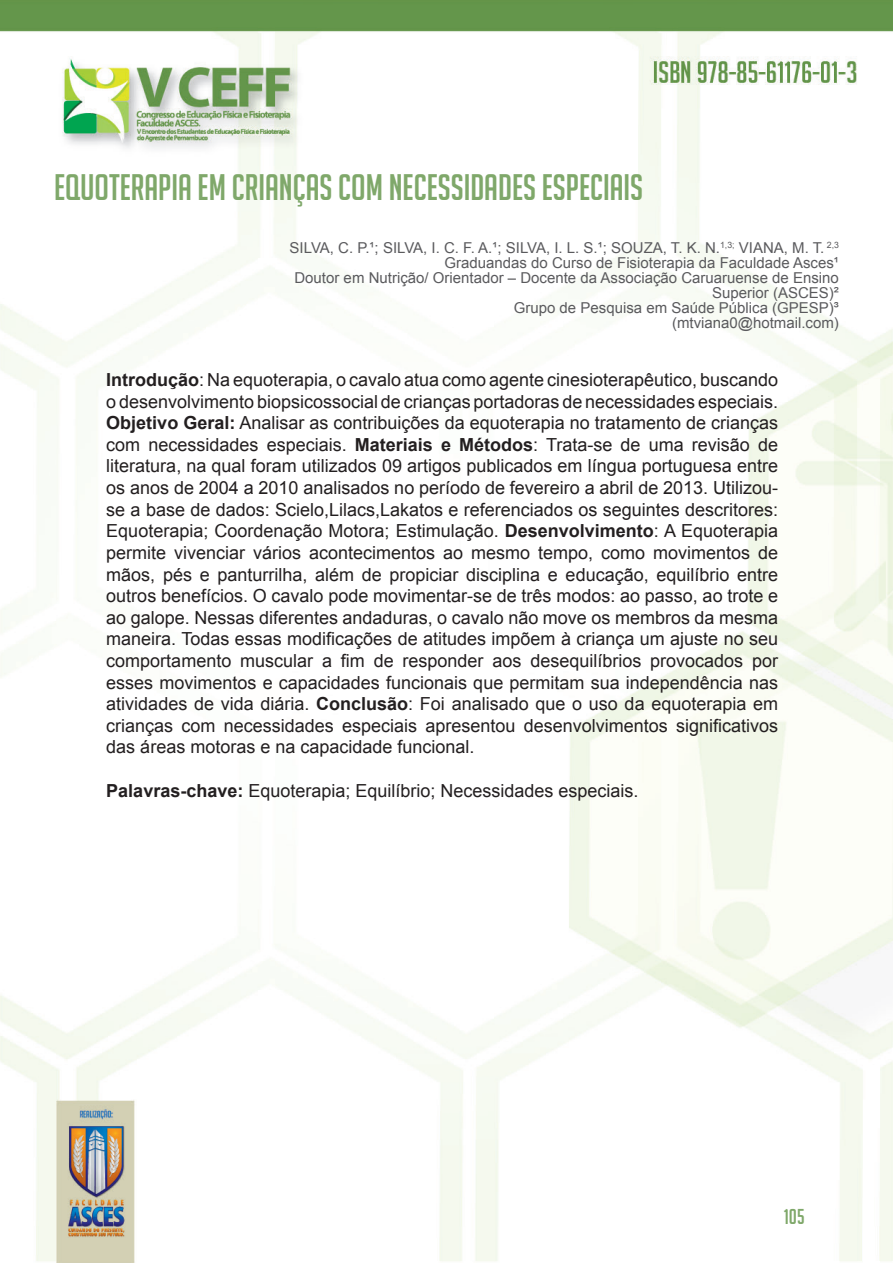
<style>
.page{position:relative;width:893px;height:1263px;background:#fff}
.page>*{position:absolute;margin:0;border:0;box-sizing:border-box;transform-origin:0 0}
.t1{font:36px "Big Noodle Titling";color:#7fa86a}
.t2{font:21px "Big Noodle Titling";color:#7fa86a}
.t3{font:18px/21.6px "Arial";color:#231f20;text-align:justify}
.t4{font:15px "Arial";color:#5a5a5d}
.s1{font-weight:700}
</style>
<div class="page">
<img style="left:0;top:0;width:893px;height:1263px">
<p class="t1" style="left:54px;top:168px;width:591px">EQUOTERAPIA EM CRIANÇAS COM NECESSIDADES ESPECIAIS</p>
<p class="t4" style="left:290px;top:238px;width:551px">SILVA, C. P.¹; SILVA, I. C. F. A.¹; SILVA, I. L. S.¹; SOUZA, T. K. N.<sup>1,3;</sup> VIANA, M. T. <sup>2,3</sup></p>
<p class="t4" style="left:445px;top:253px;width:396px">Graduandas do Curso de Fisioterapia da Faculdade Asces¹</p>
<p class="t4" style="left:294px;top:268px;width:546px">Doutor em Nutrição/ Orientador – Docente da Associação Caruaruense de Ensino</p>
<p class="t4" style="left:712px;top:283px;width:128px">Superior (ASCES)²</p>
<p class="t4" style="left:514px;top:298px;width:327px">Grupo de Pesquisa em Saúde Pública (GPESP)³</p>
<p class="t4" style="left:672px;top:313px;width:168px">(mtviana0@hotmail.com)</p>
<p class="t3" style="left:106px;top:369px;width:673px"><span class="s1">Introdução</span>: Na equoterapia, o cavalo atua como agente cinesioterapêutico, buscando o desenvolvimento biopsicossocial de crianças portadoras de necessidades especiais.<br><span class="s1">Objetivo Geral:</span> Analisar as contribuições da equoterapia no tratamento de crianças com necessidades especiais. <span class="s1">Materiais e Métodos</span>: Trata-se de uma revisão de literatura, na qual foram utilizados 09 artigos publicados em língua portuguesa entre os anos de 2004 a 2010 analisados no período de fevereiro a abril de 2013. Utilizou&shy;se a base de dados: Scielo,Lilacs,Lakatos e referenciados os seguintes descritores:<br>Equoterapia; Coordenação Motora; Estimulação. <span class="s1">Desenvolvimento</span>: A Equoterapia permite vivenciar vários acontecimentos ao mesmo tempo, como movimentos de mãos, pés e panturrilha, além de propiciar disciplina e educação, equilíbrio entre outros benefícios. O cavalo pode movimentar-se de três modos: ao passo, ao trote e ao galope. Nessas diferentes andaduras, o cavalo não move os membros da mesma maneira. Todas essas modificações de atitudes impõem à criança um ajuste no seu comportamento muscular a fim de responder aos desequilíbrios provocados por esses movimentos e capacidades funcionais que permitam sua independência nas atividades de vida diária. <span class="s1">Conclusão</span>: Foi analisado que o uso da equoterapia em crianças com necessidades especiais apresentou desenvolvimentos significativos das áreas motoras e na capacidade funcional.</p>
<p class="t3" style="left:106px;top:780px;width:534px"><span class="s1">Palavras-chave:</span> Equoterapia; Equilíbrio; Necessidades especiais.</p>
<p class="t2" style="left:784px;top:1205px;width:22px">105</p>
</div>
